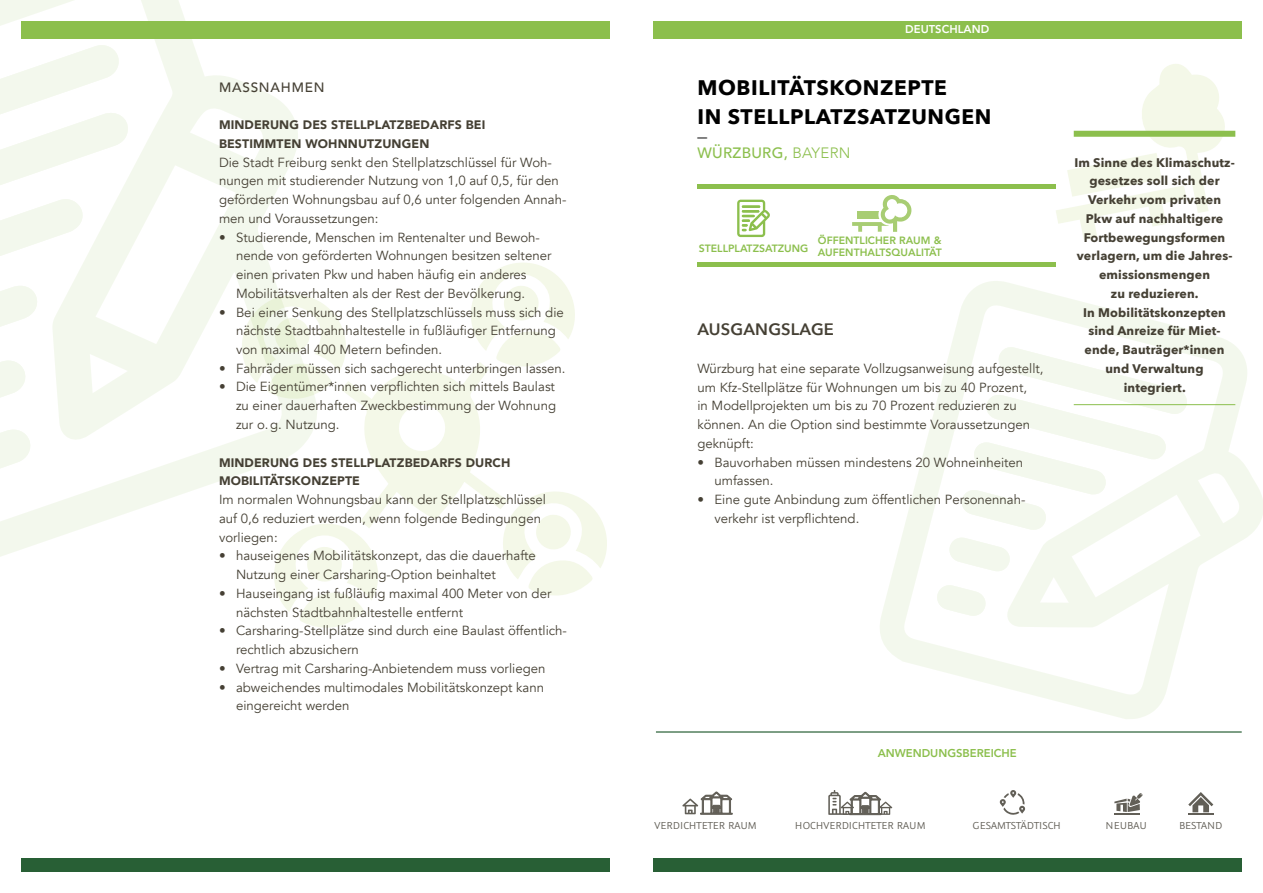
<style>
.page{position:relative;width:1263px;height:893px;background:#fff}
.page>*{position:absolute;margin:0;border:0;box-sizing:border-box;transform-origin:0 0}
.t1{font:700 21px/28.5px "Avenir Next";letter-spacing:.03em;color:#000}
.t2{font:300 19.5px "Avenir";color:#000}
.t3{font:600 16.5px "Avenir Next";letter-spacing:.01em;color:#454034}
.t4{font:500 15px "Avenir";letter-spacing:.02em;color:#8cbf4d}
.t5{font:500 13.5px "Avenir";letter-spacing:.06em;color:#454034}
.t6{font:13.2px/18.8px "Avenir";color:#454034}
.t7{font:700 12.45px/18.8px "Avenir Next";letter-spacing:.01em;color:#454034;text-align:center}
.t8{font:900 12.3px/18.8px "Avenir";letter-spacing:.01em;color:#454034}
.t9{font:11.4px "Graublau Sans";color:#625f57}
.t10{font:800 11.25px "Avenir LT Pro";color:#8cbf4d}
.t11{font:800 11.25px "Avenir LT Pro";color:#fff}
.t12{font:800 10.5px/12px "Avenir LT Pro";color:#8cbf4d}
.s1{font-weight:300}
</style>
<div class="page">
<svg style="left:274px;top:263px;width:333px;height:365px"></svg>
<svg style="left:0;top:0;width:321px;height:570px"></svg>
<svg style="left:0;top:350px;width:129px;height:127px"></svg>
<svg style="left:0;top:44px;width:129px;height:306px"></svg>
<svg style="left:0;top:358px;width:27px;height:56px"></svg>
<svg style="left:0;top:427px;width:32px;height:50px"></svg>
<div style="left:21px;top:21px;width:589px;height:18px;background:#8cbf4d"></div>
<div style="left:21px;top:859px;width:589px;height:13px;background:#285f35"></div>
<svg style="left:1056px;top:64px;width:171px;height:176px"></svg>
<svg style="left:880px;top:281px;width:383px;height:438px"></svg>
<svg style="left:936px;top:347px;width:252px;height:270px;fill:#f3f8ed"></svg>
<svg style="left:948px;top:347px;width:240px;height:226px"></svg>
<svg style="left:936px;top:584px;width:51px;height:33px"></svg>
<div style="left:653px;top:859px;width:589px;height:13px;background:#285f35"></div>
<hr style="left:656px;top:731px;width:586px;height:2px;background:#285f35">
<svg style="left:1188px;top:792px;width:25px;height:20px"></svg>
<hr style="left:1188px;top:813px;width:25px;height:2px;background:#625f57">
<svg style="left:1000px;top:790px;width:26px;height:25px"></svg>
<div style="left:653px;top:21px;width:589px;height:18px;background:#8cbf4d"></div>
<div style="left:1074px;top:131px;width:161px;height:6px;background:#8cbf4d"></div>
<hr style="left:1074px;top:404px;width:161px;height:1px;background:#8cbf4d">
<svg style="left:737px;top:200px;width:33px;height:37px"></svg>
<hr style="left:697px;top:185px;width:359px;height:4px;background:#8cbf4d">
<hr style="left:697px;top:263px;width:359px;height:4px;background:#8cbf4d">
<svg style="left:852px;top:195px;width:60px;height:37px"></svg>
<hr style="left:1115px;top:813px;width:25px;height:2px;background:#625f57">
<svg style="left:1114px;top:793px;width:29px;height:19px"></svg>
<svg style="left:828px;top:790px;width:64px;height:25px"></svg>
<svg style="left:682px;top:791px;width:51px;height:24px"></svg>
<p class="t5" style="left:219px;top:75px;width:107px">MASSNAHMEN</p>
<p class="t8" style="left:219px;top:115px;width:268px">MINDERUNG DES STELLPLATZBEDARFS BEI<br>BESTIMMTEN WOHNNUTZUNGEN</p>
<p class="t6" style="left:219px;top:153px;width:349px">Die Stadt Freiburg senkt den Stellplatzschlüssel für Woh&shy;nungen mit studierender Nutzung von 1,0 auf 0,5, für den geförderten Wohnungsbau auf 0,6 unter folgenden Annah&shy;men und Voraussetzungen:</p>
<p class="t6" style="left:236px;top:228px;width:317px;text-indent:-17px">• Studierende, Menschen im Rentenalter und Bewoh&shy;nende von geförderten Wohnungen besitzen seltener einen privaten Pkw und haben häufig ein anderes Mobilitätsverhalten als der Rest der Bevölkerung.</p>
<p class="t6" style="left:236px;top:303px;width:329px;text-indent:-17px">• Bei einer Senkung des Stellplatzschlüssels muss sich die nächste Stadtbahnhaltestelle in fußläufiger Entfernung von maximal 400 Metern befinden.</p>
<p class="t6" style="left:219px;top:359px;width:348px">• Fahrräder müssen sich sachgerecht unterbringen lassen.</p>
<p class="t6" style="left:236px;top:378px;width:322px;text-align:justify;text-indent:-17px">• Die Eigentümer*innen verpflichten sich mittels Baulast zu einer dauerhaften Zweckbestimmung der Wohnung zur o.g. Nutzung.</p>
<p class="t8" style="left:219px;top:453px;width:293px">MINDERUNG DES STELLPLATZBEDARFS DURCH<br>MOBILITÄTSKONZEPTE</p>
<p class="t6" style="left:219px;top:490px;width:328px">Im normalen Wohnungsbau kann der Stellplatzschlüssel auf 0,6 reduziert werden, wenn folgende Bedingungen vorliegen:</p>
<p class="t6" style="left:236px;top:547px;width:301px;text-indent:-17px">• hauseigenes Mobilitätskonzept, das die dauerhafte<br>Nutzung einer Carsharing-Option beinhaltet</p>
<p class="t6" style="left:236px;top:584px;width:317px;text-indent:-17px">• Hauseingang ist fußläufig maximal 400 Meter von der nächsten Stadtbahnhaltestelle entfernt</p>
<p class="t6" style="left:236px;top:622px;width:332px;text-indent:-17px">• Carsharing-Stellplätze sind durch eine Baulast öffentlich&shy;rechtlich abzusichern</p>
<p class="t6" style="left:219px;top:659px;width:328px">• Vertrag mit Carsharing-Anbietendem muss vorliegen</p>
<p class="t6" style="left:236px;top:678px;width:310px;text-indent:-17px">• abweichendes multimodales Mobilitätskonzept kann eingereicht werden</p>
<p class="t11" style="left:905px;top:23px;width:85px">DEUTSCHLAND</p>
<h1 class="t1" style="left:697px;top:73px;width:296px">MOBILITÄTSKONZEPTE<br>IN STELLPLATZSATZUNGEN</h1>
<h2 class="t2" style="left:697px;top:118px;width:11px">_</h2>
<p class="t4" style="left:697px;top:140px;width:155px">WÜRZBURG, <span class="s1">BAYERN</span></p>
<p class="t12" style="left:699px;top:242px;width:111px">STELLPLATZSATZUNG</p>
<p class="t12" style="left:818px;top:234px;width:126px">ÖFFENTLICHER RAUM &amp;<br>AUFENTHALTSQUALITÄT</p>
<p class="t3" style="left:697px;top:315px;width:138px">AUSGANGSLAGE</p>
<p class="t6" style="left:697px;top:359px;width:348px">Würzburg hat eine separate Vollzugsanweisung aufgestellt, um Kfz-Stellplätze für Wohnungen um bis zu 40 Prozent,<br>in Modellprojekten um bis zu 70 Prozent reduzieren zu können. An die Option sind bestimmte Voraussetzungen geknüpft:</p>
<p class="t6" style="left:714px;top:453px;width:310px;text-indent:-17px">• Bauvorhaben müssen mindestens 20 Wohneinheiten umfassen.</p>
<p class="t6" style="left:714px;top:490px;width:313px;text-indent:-17px">• Eine gute Anbindung zum öffentlichen Personennah&shy;verkehr ist verpflichtend.</p>
<p class="t7" style="left:1074px;top:153px;width:162px">Im Sinne des Klimaschutz&shy;gesetzes soll sich der<br>Verkehr vom privaten<br>Pkw auf nachhaltigere<br>Fortbewegungsformen verlagern, um die Jahres&shy;emissionsmengen<br>zu reduzieren.<br>In Mobilitätskonzepten sind Anreize für Miet&shy;ende, Bauträger*innen und Verwaltung integriert.</p>
<p class="t10" style="left:878px;top:746px;width:140px">ANWENDUNGSBEREICHE</p>
<p class="t9" style="left:973px;top:819px;width:90px">GESAMTSTÄDTISCH</p>
<p class="t9" style="left:1179px;top:819px;width:45px">BESTAND</p>
<p class="t9" style="left:655px;top:819px;width:104px">VERDICHTETER RAUM</p>
<p class="t9" style="left:795px;top:819px;width:132px">HOCHVERDICHTETER RAUM</p>
<p class="t9" style="left:1105px;top:819px;width:43px">NEUBAU</p>
</div>
